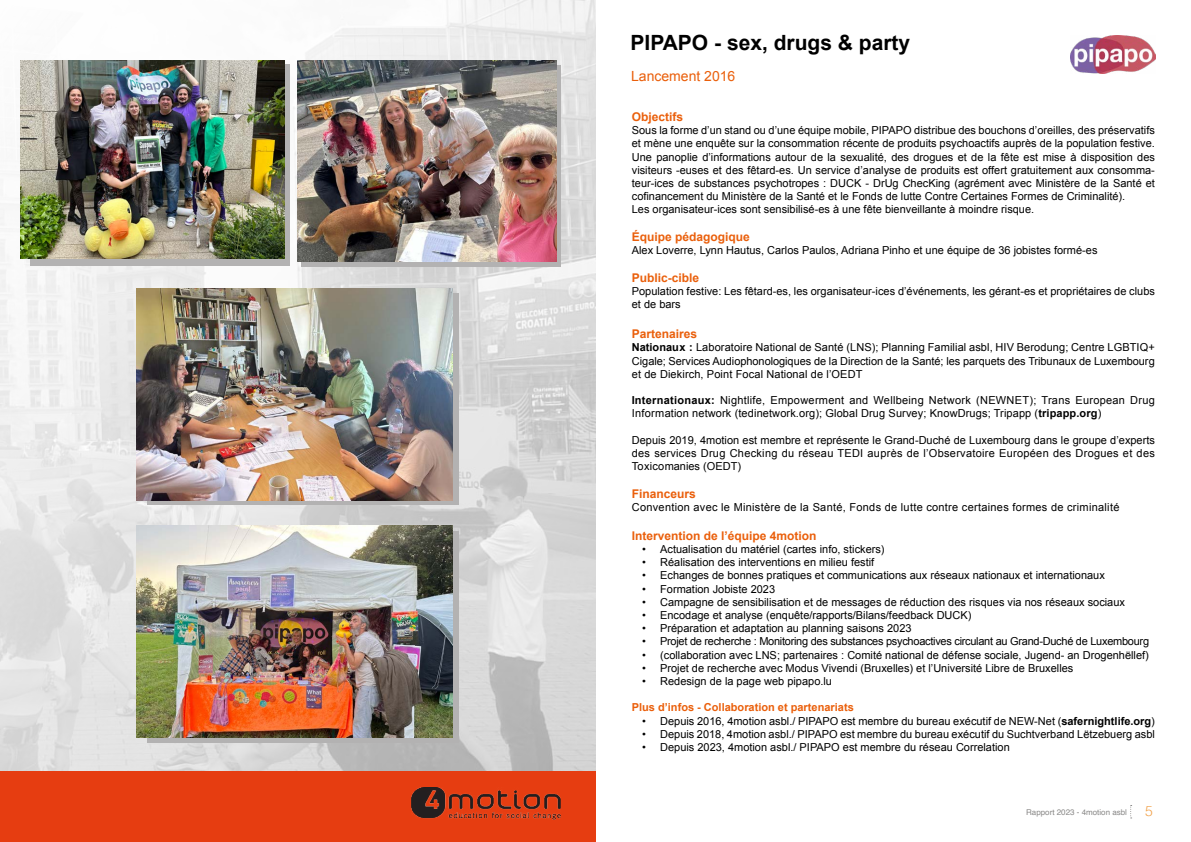
<style>
.page{position:relative;width:1191px;height:842px;background:#fff}
.page>*{position:absolute;margin:0;border:0;box-sizing:border-box;transform-origin:0 0}
.t1{font:700 21px "Arial";color:#000}
.t2{font:14px "Arial";color:#ea5f0b}
.t3{font:300 14px "Helvetica";color:#f1a048}
.t4{font:700 12px "Arial";color:#ea5f0b}
.t5{font:11px/13.2px "Arial";color:#000}
.t6{font:11px/13.2px "Arial";letter-spacing:.025em;color:#000}
.t7{font:11px "Arial";letter-spacing:-.025em;color:#000}
.t8{font:700 11px "Arial";color:#ea5f0b}
.t9{font:8px "Helvetica";color:#898887}
.s1{font-weight:700}
</style>
<div class="page">
<img style="left:0;top:0;width:595px;height:771px">
<div style="left:0;top:771px;width:595px;height:71px;background:#e63d11"></div>
<img style="left:1071px;top:36px;width:84px;height:38px">
<div style="left:302px;top:65px;width:259px;height:201px;background:#b3b2b2"></div>
<img style="left:298px;top:60px;width:259px;height:202px">
<div style="left:147px;top:531px;width:312px;height:211px;background:#b3b2b2"></div>
<img style="left:137px;top:526px;width:315px;height:212px">
<div style="left:30px;top:64px;width:259px;height:201px;background:#b3b2b2"></div>
<img style="left:21px;top:61px;width:263px;height:198px">
<div style="left:147px;top:293px;width:312px;height:212px;background:linear-gradient(to right,#b3b2b2,#b3b2b2)"></div>
<img style="left:137px;top:289px;width:315px;height:211px">
<img style="left:412px;top:787px;width:149px;height:33px">
<h1 class="t1" style="left:630px;top:29px;width:281px">PIPAPO - sex, drugs &amp; party</h1>
<p class="t2" style="left:631px;top:67px;width:106px">Lancement 2016</p>
<p class="t4" style="left:632px;top:109px;width:53px">Objectifs</p>
<p class="t5" style="left:632px;top:124px;width:524px">Sous la forme d’un stand ou d’une équipe mobile, PIPAPO distribue des bouchons d’oreilles, des préservatifs et mène une enquête sur la consommation récente de produits psychoactifs auprès de la population festive.<br>Une panoplie d’informations autour de la sexualité, des drogues et de la fête est mise à disposition des visiteurs -euses et des fêtard-es. Un service d’analyse de produits est offert gratuitement aux consomma&shy;teur-ices de substances psychotropes : DUCK - DrUg ChecKing (agrément avec Ministère de la Santé et cofinancement du Ministère de la Santé et le Fonds de lutte Contre Certaines Formes de Criminalité).<br>Les organisateur-ices sont sensibilisé-es à une fête bienveillante à moindre risque.</p>
<p class="t4" style="left:632px;top:229px;width:120px">Équipe pédagogique</p>
<p class="t5" style="left:632px;top:244px;width:467px">Alex Loverre, Lynn Hautus, Carlos Paulos, Adriana Pinho et une équipe de 36 jobistes formé-es</p>
<p class="t4" style="left:632px;top:270px;width:69px">Public-cible</p>
<p class="t5" style="left:632px;top:285px;width:524px">Population festive: Les fêtard-es, les organisateur-ices d’événements, les gérant-es et propriétaires de clubs et de bars</p>
<p class="t4" style="left:632px;top:326px;width:67px">Partenaires</p>
<p class="t5" style="left:632px;top:341px;width:524px;text-align:justify"><span class="s1">Nationaux :</span> Laboratoire National de Santé (LNS); Planning Familial asbl, HIV Berodung; Centre LGBTIQ+ Cigale; Services Audiophonologiques de la Direction de la Santé; les parquets des Tribunaux de Luxembourg et de Diekirch, Point Focal National de l’OEDT</p>
<p class="t6" style="left:632px;top:394px;width:524px"><span class="s1">Internationaux:</span> Nightlife, Empowerment and Wellbeing Network (NEWNET); Trans European Drug<br>Information network (tedinetwork.org); Global Drug Survey; KnowDrugs; Tripapp (<span class="s1">tripapp.org</span>)</p>
<p class="t5" style="left:632px;top:433px;width:524px;text-align:justify">Depuis 2019, 4motion est membre et représente le Grand-Duché de Luxembourg dans le groupe d’experts des services Drug Checking du réseau TEDI auprès de l’Observatoire Européen des Drogues et des Toxicomanies (OEDT)</p>
<p class="t4" style="left:632px;top:486px;width:66px">Financeurs</p>
<p class="t6" style="left:632px;top:501px;width:489px">Convention avec le Ministère de la Santé, Fonds de lutte contre certaines formes de criminalité</p>
<p class="t4" style="left:632px;top:528px;width:186px">Intervention de l’équipe 4motion</p>
<p class="t5" style="left:642px;top:543px;width:244px">• Actualisation du matériel (cartes info, stickers)</p>
<p class="t5" style="left:642px;top:556px;width:233px">• Réalisation des interventions en milieu festif</p>
<p class="t5" style="left:642px;top:569px;width:464px">• Echanges de bonnes pratiques et communications aux réseaux nationaux et internationaux</p>
<p class="t5" style="left:642px;top:582px;width:134px">• Formation Jobiste 2023</p>
<p class="t5" style="left:642px;top:595px;width:484px">• Campagne de sensibilisation et de messages de réduction des risques via nos réseaux sociaux</p>
<p class="t5" style="left:642px;top:609px;width:331px">• Encodage et analyse (enquête/rapports/Bilans/feedback DUCK)</p>
<p class="t5" style="left:642px;top:622px;width:271px">• Préparation et adaptation au planning saisons 2023</p>
<p class="t7" style="left:642px;top:634px;width:508px">• Projet de recherche : Monitoring des substances psychoactives circulant au Grand-Duché de Luxembourg</p>
<p class="t5" style="left:642px;top:648px;width:508px">• (collaboration avec LNS; partenaires : Comité national de défense sociale, Jugend- an Drogenhëllef)</p>
<p class="t5" style="left:642px;top:661px;width:433px">• Projet de recherche avec Modus Vivendi (Bruxelles) et l’Université Libre de Bruxelles</p>
<p class="t5" style="left:642px;top:675px;width:191px">• Redesign de la page web pipapo.lu</p>
<p class="t8" style="left:632px;top:700px;width:223px">Plus d’infos - Collaboration et partenariats</p>
<p class="t5" style="left:642px;top:714px;width:514px">• Depuis 2016, 4motion asbl./ PIPAPO est membre du bureau exécutif de NEW-Net (<span class="s1">safernightlife.org</span>)</p>
<p class="t5" style="left:642px;top:727px;width:514px">• Depuis 2018, 4motion asbl./ PIPAPO est membre du bureau exécutif du Suchtverband Lëtzebuerg asbl</p>
<p class="t5" style="left:642px;top:741px;width:369px">• Depuis 2023, 4motion asbl./ PIPAPO est membre du réseau Correlation</p>
<p class="t9" style="left:1026px;top:806px;width:102px">Rapport 2023 - 4motion asbl</p>
<p class="t3" style="left:1145px;top:799px;width:9px">5</p>
</div>
